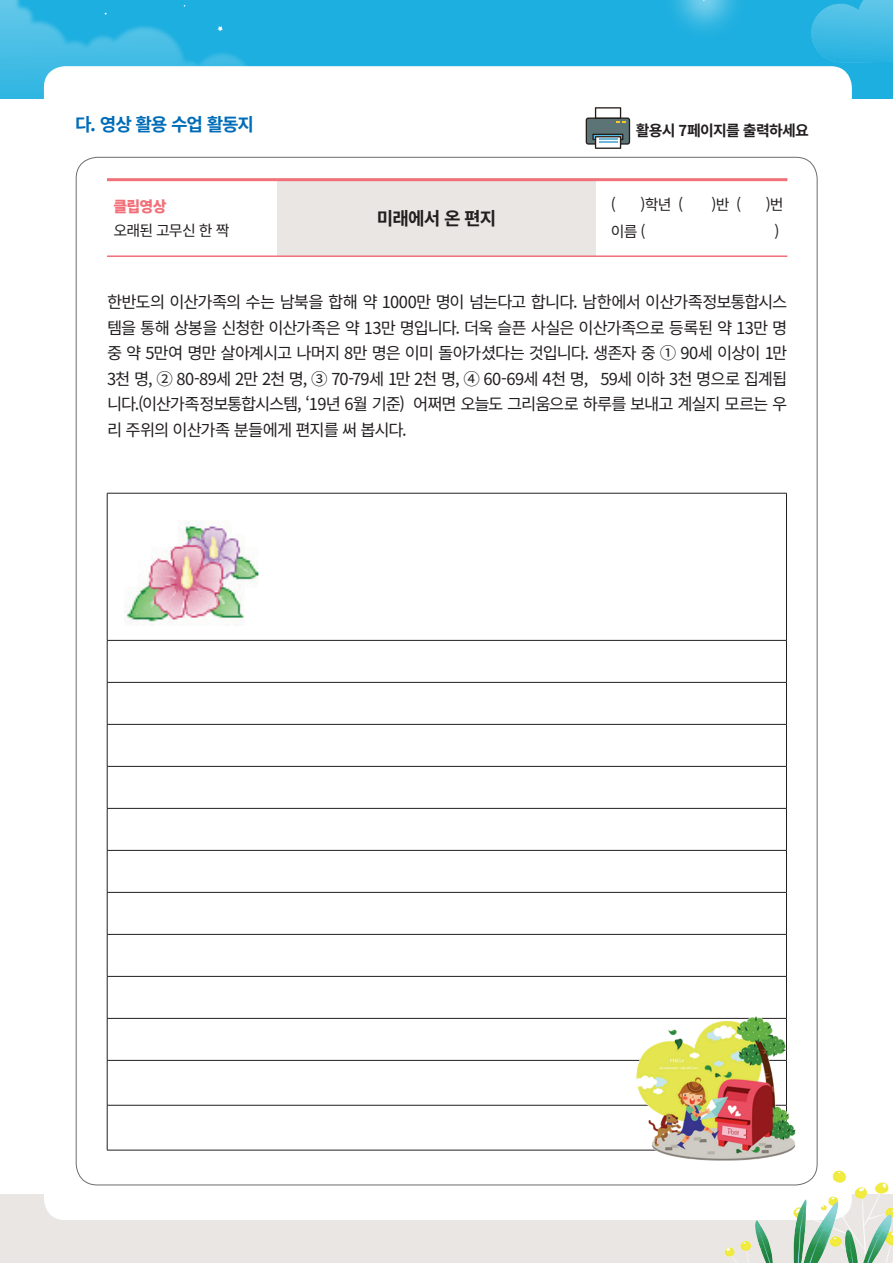
<style>
.page{position:relative;width:893px;height:1263px;background:#fff}
.page>*{position:absolute;margin:0;border:0;box-sizing:border-box;transform-origin:0 0}
.t1{font:700 18px "Noto Sans CJ Kkr";letter-spacing:-.065em;color:#006cb7}
.t2{font:700 18px "Noto Sans CJ Kkr";letter-spacing:-.05em;color:#231f20}
.t3{font:16.5px/25.5px "Noto Sans CJ Kkr";letter-spacing:-.065em;color:#231f20;text-align:justify}
.t4{font:15px "Noto Sans CJ Kkr";letter-spacing:-.05em;color:#231f20}
.t5{font:700 15px "Noto Sans CJ Kkr";letter-spacing:-.05em;color:#231f20}
.t6{font:900 15px "Noto Sans CJ Kkr";color:#f17079}
</style>
<div class="page">
<div style="left:0;top:0;width:893px;height:99px;background:#1dafe0"></div>
<img style="left:0;top:0;width:246px;height:99px">
<svg style="left:811px;top:18px;width:82px;height:44px"></svg>
<img style="left:815px;top:0;width:78px;height:18px">
<img style="left:208px;top:0;width:38px;height:6px">
<svg style="left:217px;top:26px;width:6px;height:6px"></svg>
<img style="left:674px;top:0;width:62px;height:31px">
<div style="left:0;top:1194px;width:893px;height:69px;background:#eae6e3"></div>
<div style="left:44px;top:66px;width:808px;height:269px;background:#fff;border-radius:21px"></div>
<div style="left:44px;top:1044px;width:808px;height:176px;background:#fff;border-radius:21px"></div>
<img style="left:694px;top:1154px;width:199px;height:109px">
<div style="left:277px;top:180px;width:319px;height:76px;background:#eae6e3"></div>
<hr style="left:107px;top:255px;width:170px;height:2px;background:#f17079">
<hr style="left:277px;top:255px;width:319px;height:2px;background:#f17079">
<hr style="left:596px;top:255px;width:191px;height:2px;background:#f17079">
<hr style="left:107px;top:178px;width:170px;height:3px;background:#f17079">
<hr style="left:277px;top:178px;width:319px;height:3px;background:#f17079">
<hr style="left:596px;top:178px;width:191px;height:3px;background:#f17079">
<hr style="left:107px;top:493px;width:680px;height:1px;background:#231f20">
<hr style="left:107px;top:493px;width:1px;height:147px;background:#231f20">
<hr style="left:786px;top:493px;width:1px;height:147px;background:#231f20">
<hr style="left:107px;top:640px;width:680px;height:1px;background:#231f20">
<hr style="left:107px;top:640px;width:1px;height:42px;background:#231f20">
<hr style="left:786px;top:640px;width:1px;height:42px;background:#231f20">
<hr style="left:107px;top:682px;width:680px;height:1px;background:#231f20">
<hr style="left:107px;top:682px;width:1px;height:42px;background:#231f20">
<hr style="left:786px;top:682px;width:1px;height:42px;background:#231f20">
<hr style="left:107px;top:724px;width:680px;height:1px;background:#231f20">
<hr style="left:107px;top:724px;width:1px;height:42px;background:#231f20">
<hr style="left:786px;top:724px;width:1px;height:42px;background:#231f20">
<hr style="left:107px;top:766px;width:680px;height:1px;background:#231f20">
<hr style="left:107px;top:766px;width:1px;height:42px;background:#231f20">
<hr style="left:786px;top:766px;width:1px;height:42px;background:#231f20">
<hr style="left:107px;top:808px;width:680px;height:1px;background:#231f20">
<hr style="left:107px;top:808px;width:1px;height:42px;background:#231f20">
<hr style="left:786px;top:808px;width:1px;height:42px;background:#231f20">
<hr style="left:107px;top:850px;width:680px;height:1px;background:#231f20">
<hr style="left:107px;top:850px;width:1px;height:42px;background:#231f20">
<hr style="left:786px;top:850px;width:1px;height:42px;background:#231f20">
<hr style="left:107px;top:892px;width:680px;height:1px;background:#231f20">
<hr style="left:107px;top:892px;width:1px;height:42px;background:#231f20">
<hr style="left:786px;top:892px;width:1px;height:42px;background:#231f20">
<hr style="left:107px;top:934px;width:680px;height:1px;background:#231f20">
<hr style="left:107px;top:934px;width:1px;height:42px;background:#231f20">
<hr style="left:786px;top:934px;width:1px;height:42px;background:#231f20">
<hr style="left:107px;top:976px;width:680px;height:1px;background:#231f20">
<hr style="left:107px;top:976px;width:1px;height:42px;background:#231f20">
<hr style="left:786px;top:976px;width:1px;height:42px;background:#231f20">
<hr style="left:107px;top:1018px;width:680px;height:1px;background:#231f20">
<hr style="left:107px;top:1018px;width:1px;height:42px;background:#231f20">
<hr style="left:107px;top:1060px;width:680px;height:1px;background:#231f20">
<hr style="left:107px;top:1060px;width:1px;height:45px;background:#231f20">
<hr style="left:107px;top:1105px;width:680px;height:1px;background:#231f20">
<hr style="left:107px;top:1105px;width:1px;height:45px;background:#231f20">
<hr style="left:107px;top:1150px;width:680px;height:1px;background:#231f20">
<img style="left:124px;top:520px;width:135px;height:105px">
<img style="left:612px;top:1016px;width:204px;height:168px">
<svg style="left:586px;top:107px;width:44px;height:42px"></svg>
<p class="t1" style="left:75px;top:115px;width:180px">다. 영상 활용 수업 활동지</p>
<p class="t5" style="left:636px;top:122px;width:175px">활용시 7페이지를 출력하세요</p>
<p class="t6" style="left:113px;top:198px;width:55px">클립영상</p>
<p class="t4" style="left:113px;top:222px;width:118px">오래된 고무신 한 짝</p>
<p class="t2" style="left:377px;top:208px;width:121px">미래에서 온 편지</p>
<p class="t4" style="left:611px;top:196px;width:7px">(</p>
<p class="t4" style="left:641px;top:196px;width:44px">)학년 (</p>
<p class="t4" style="left:711px;top:196px;width:31px">)반 (</p>
<p class="t4" style="left:766px;top:196px;width:19px">)번</p>
<p class="t4" style="left:611px;top:223px;width:36px">이름 (</p>
<p class="t4" style="left:775px;top:223px;width:7px">)</p>
<p class="t3" style="left:107px;top:290px;width:682px">한반도의 이산가족의 수는 남북을 합해 약 1000만 명이 넘는다고 합니다. 남한에서 이산가족정보통합시스 템을 통해 상봉을 신청한 이산가족은 약 13만 명입니다. 더욱 슬픈 사실은 이산가족으로 등록된 약 13만 명 중 약 5만여 명만 살아계시고 나머지 8만 명은 이미 돌아가셨다는 것입니다. 생존자 중 ① 90세 이상이 1만 3천 명, ② 80-89세 2만 2천 명, ③ 70-79세 1만 2천 명, ④ 60-69세 4천 명, 59세 이하 3천 명으로 집계됩 니다.(이산가족정보통합시스템, ‘19년 6월 기준) 어쩌면 오늘도 그리움으로 하루를 보내고 계실지 모르는 우 리 주위의 이산가족 분들에게 편지를 써 봅시다.</p>
</div>
